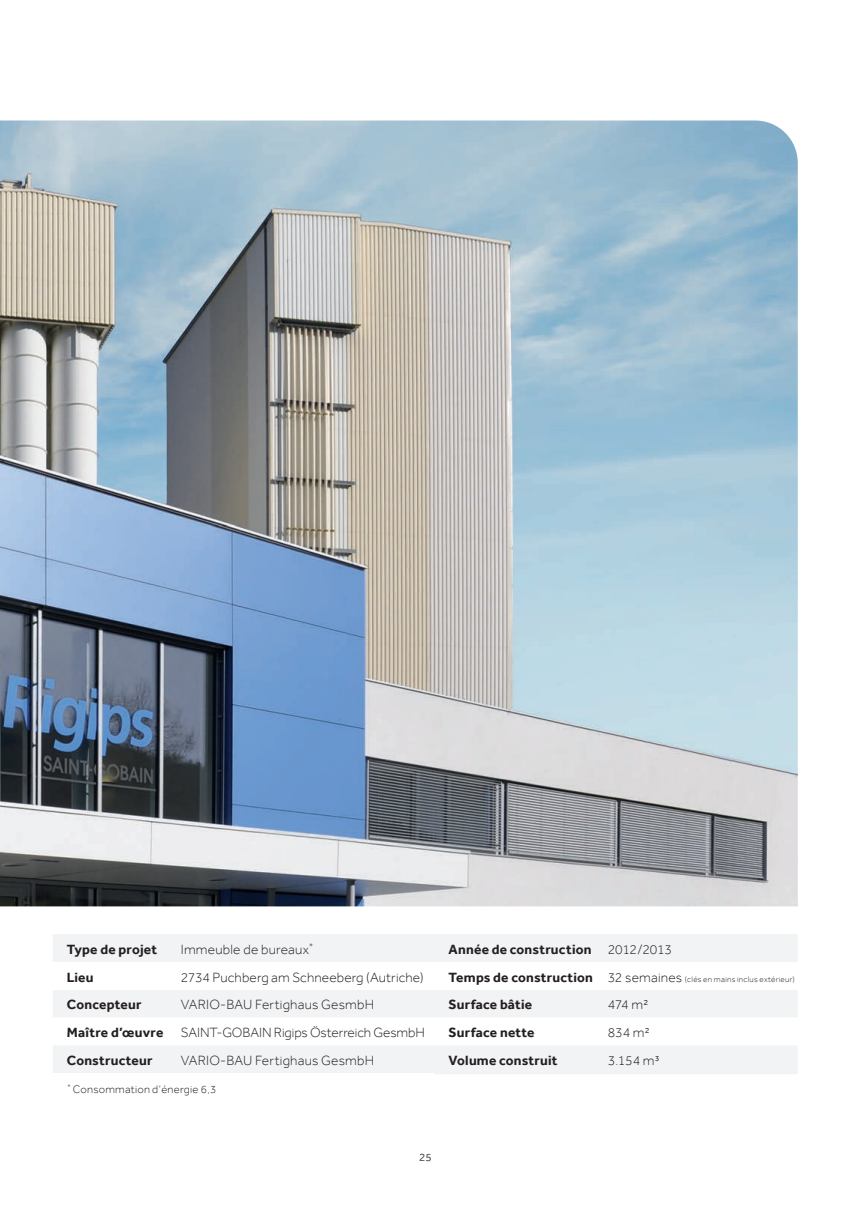
<style>
.page{position:relative;width:851px;height:1205px;background:#fff}
.page>*{position:absolute;margin:0;border:0;box-sizing:border-box;transform-origin:0 0}
.t1{font:300 13.75px "Effra";letter-spacing:.005em;color:#231f20}
.t2{font:700 13.75px "Effra";letter-spacing:.015em;color:#231f20}
.t3{font:300 11.25px "Effra";letter-spacing:.02em;color:#231f20}
.t4{font:300 11.25px "Effra";color:#474a4e}
.t5{font:300 8.12px "Effra";letter-spacing:.035em;color:#231f20}
.s1{font-weight:300}
.s2{font-weight:700;font-size:13.75px}
.s3{font-size:13.75px}
</style>
<div class="page">
<img style="left:0;top:120px;width:797px;height:786px">
<div style="left:53px;top:934px;width:744px;height:139px;background:#f2f3f4"></div>
<svg style="left:53px;top:962px;width:744px;height:83px"></svg>
<hr style="left:434px;top:1071px;width:170px;height:3px;background:#f2f3f4">
<hr style="left:604px;top:1071px;width:193px;height:3px;background:#f2f3f4">
<p class="t2" style="left:67px;top:941px;width:92px">Type de projet</p>
<p class="t1" style="left:181px;top:941px;width:134px">Immeuble de bureaux<sup>*</sup></p>
<p class="t2" style="left:448px;top:941px;width:225px">Année de construction <span class="s1">2012/2013</span></p>
<p class="t2" style="left:67px;top:968px;width:28px">Lieu</p>
<p class="t1" style="left:181px;top:969px;width:244px">2734 Puchberg am Schneeberg (Autriche)</p>
<p class="t5" style="left:448px;top:974px;width:348px"><span class="s2">Temps de construction</span> <span class="s3">32 semaines</span> (clés en mains inclus extérieur)</p>
<p class="t2" style="left:67px;top:996px;width:76px">Concepteur</p>
<p class="t1" style="left:181px;top:997px;width:195px">VARIO-BAU Fertighaus GesmbH</p>
<p class="t2" style="left:448px;top:996px;width:85px">Surface bâtie</p>
<p class="t1" style="left:607px;top:997px;width:42px">474 m²</p>
<p class="t2" style="left:67px;top:1024px;width:98px">Maître d’œuvre</p>
<p class="t1" style="left:181px;top:1024px;width:246px">SAINT-GOBAIN Rigips Österreich GesmbH</p>
<p class="t2" style="left:448px;top:1024px;width:87px">Surface nette</p>
<p class="t1" style="left:607px;top:1024px;width:44px">834 m²</p>
<p class="t2" style="left:67px;top:1051px;width:87px">Constructeur</p>
<p class="t1" style="left:181px;top:1052px;width:195px">VARIO-BAU Fertighaus GesmbH</p>
<p class="t2" style="left:448px;top:1051px;width:110px">Volume construit</p>
<p class="t1" style="left:607px;top:1052px;width:53px">3.154 m³</p>
<p class="t3" style="left:67px;top:1082px;width:150px"><sup>*</sup> Consommation d‘énergie 6,3</p>
<p class="t4" style="left:419px;top:1150px;width:14px">25</p>
</div>
